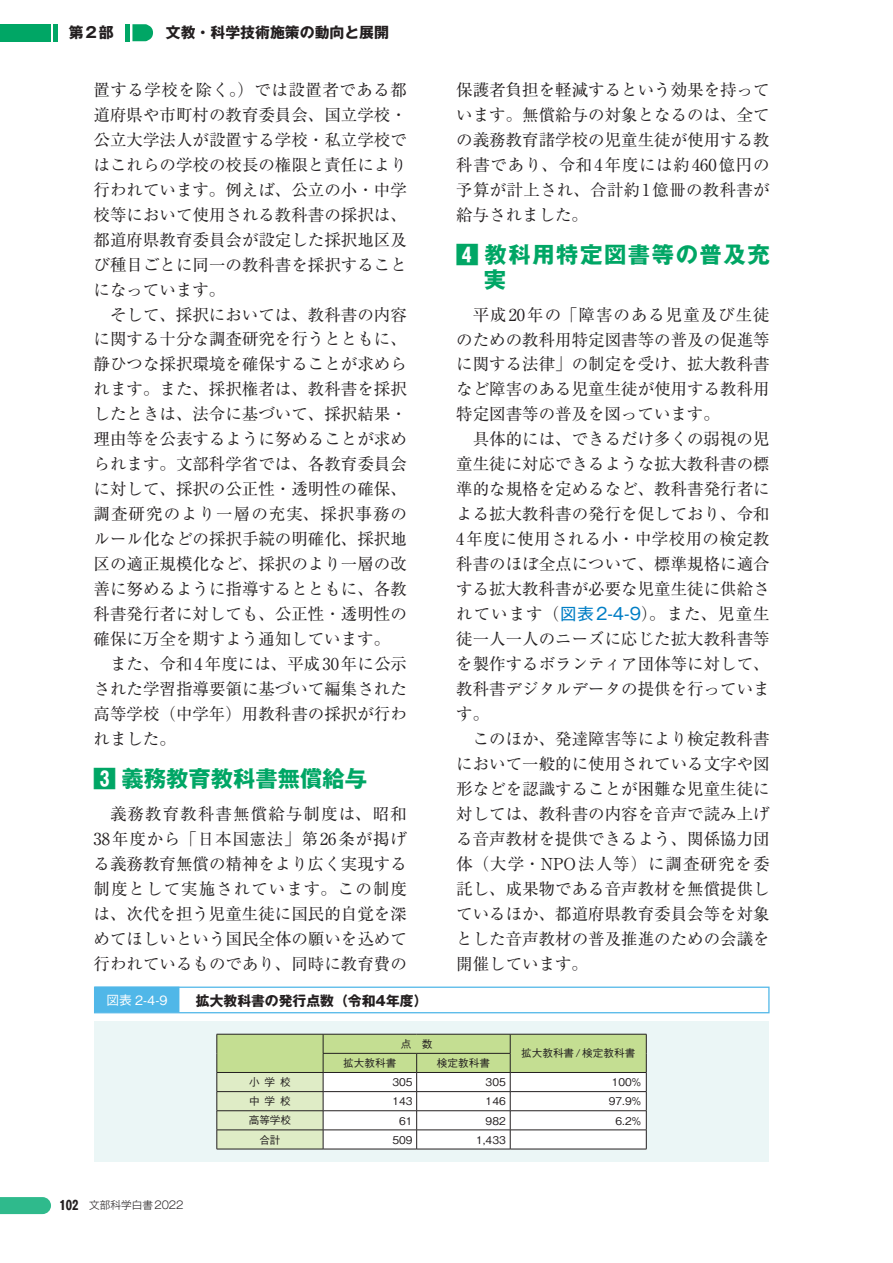
<style>
.page{position:relative;width:893px;height:1263px;background:#fff}
.page>*{position:absolute;margin:0;border:0;box-sizing:border-box;transform-origin:0 0}
.t1{font:700 22.35px/25px "Gothic MB101 Pro";letter-spacing:.07em;color:#00a665}
.t2{font:700 22.35px "Gothic MB101 Pro";color:#00a665}
.t3{font:16.5px/25px "Ryumin Pro";color:#231f20;text-align:justify}
.t4{font:700 14.85px "Gothic MB101 Pro";color:#231f20}
.t5{font:700 13.8px "Gothic MB101 Pro";color:#231f20}
.t6{font:500 12.75px "Gothic BBB Pro";color:#fff}
.t7{font:500 10.65px/19.2px "Gothic BBB Pro";color:#231f20;text-align:right}
.t8{font:500 10.65px "Gothic BBB Pr 6 N";color:#231f20}
.t9{font:300 10.65px "Gothic MB101 Pro";color:#231f20}
.t10{font:500 10.65px/19.2px "Gothic BBB Pro";letter-spacing:.225em;color:#231f20;text-align:center}
.s1{font-family:"Gothic MB101 Pro";color:#007ec5}
.s2{font-weight:700;font-size:12.75px}
</style>
<div class="page">
<svg style="left:0;top:1197px;width:51px;height:17px"></svg>
<div style="left:0;top:24px;width:51px;height:17px;background:#00a665"></div>
<hr style="left:54px;top:24px;width:4px;height:17px;background:#00a665">
<hr style="left:126px;top:24px;width:4px;height:17px;background:#00a665">
<svg style="left:132px;top:24px;width:21px;height:17px"></svg>
<hr style="left:94px;top:986px;width:675px;height:2px;background:#50b7e8">
<svg style="left:94px;top:988px;width:1px;height:24px"></svg>
<svg style="left:768px;top:988px;width:1px;height:24px"></svg>
<hr style="left:94px;top:1012px;width:675px;height:1px;background:#50b7e8">
<div style="left:95px;top:987px;width:84px;height:25px;background:#50b7e8"></div>
<div style="left:94px;top:1022px;width:675px;height:140px;background:#ebf6f6"></div>
<hr style="left:510px;top:1149px;width:136px;height:1px;background:#231f20">
<hr style="left:217px;top:1149px;width:106px;height:1px;background:#231f20">
<hr style="left:323px;top:1149px;width:94px;height:1px;background:#231f20">
<hr style="left:417px;top:1149px;width:93px;height:1px;background:#231f20">
<svg style="left:217px;top:1034px;width:430px;height:115px;background:#dbe5c7"></svg>
<hr style="left:510px;top:1072px;width:136px;height:1px;background:#231f20">
<p class="t4" style="left:69px;top:20px;width:46px">第2部</p>
<p class="t4" style="left:166px;top:20px;width:225px">文教・科学技術施策の動向と展開</p>
<p class="t3" style="left:94px;top:76px;width:315px">置する学校を除く。）では設置者である都道府県や市町村の教育委員会、国立学校・公立大学法人が設置する学校・私立学校ではこれらの学校の校長の権限と責任により行われています。例えば、公立の小・中学校等において使用される教科書の採択は、都道府県教育委員会が設定した採択地区及び種目ごとに同一の教科書を採択することになっています。</p>
<p class="t3" style="left:94px;top:301px;width:315px;text-indent:16px">そして、採択においては、教科書の内容に関する十分な調査研究を行うとともに、静ひつな採択環境を確保することが求められます。また、採択権者は、教科書を採択したときは、法令に基づいて、採択結果・理由等を公表するように努めることが求められます。文部科学省では、各教育委員会に対して、採択の公正性・透明性の確保、調査研究のより一層の充実、採択事務のルール化などの採択手続の明確化、採択地区の適正規模化など、採択のより一層の改善に努めるように指導するとともに、各教科書発行者に対しても、公正性・透明性の確保に万全を期すよう通知しています。</p>
<p class="t3" style="left:94px;top:650px;width:315px;text-indent:16px">また、令和4年度には、平成30年に公示された学習指導要領に基づいて編集された高等学校（中学年）用教科書の採択が行われました。</p>
<h1 class="t2" style="left:94px;top:760px;width:275px">3 義務教育教科書無償給与</h1>
<p class="t3" style="left:94px;top:800px;width:315px;text-indent:16px">義務教育教科書無償給与制度は、昭和38年度から「日本国憲法」第26条が掲げる義務教育無償の精神をより広く実現する制度として実施されています。この制度は、次代を担う児童生徒に国民的自覚を深めてほしいという国民全体の願いを込めて行われているものであり、同時に教育費の</p>
<p class="t3" style="left:456px;top:76px;width:315px">保護者負担を軽減するという効果を持っています。無償給与の対象となるのは、全ての義務教育諸学校の児童生徒が使用する教科書であり、令和4年度には約460億円の予算が計上され、合計約1億冊の教科書が給与されました。</p>
<h1 class="t1" style="left:484px;top:240px;width:287px;text-indent:-28px">4 教科用特定図書等の普及充実</h1>
<p class="t3" style="left:456px;top:301px;width:315px;text-indent:16px">平成20年の「障害のある児童及び生徒のための教科用特定図書等の普及の促進等に関する法律」の制定を受け、拡大教科書など障害のある児童生徒が使用する教科用特定図書等の普及を図っています。</p>
<p class="t3" style="left:456px;top:426px;width:315px;text-indent:16px">具体的には、できるだけ多くの弱視の児童生徒に対応できるような拡大教科書の標準的な規格を定めるなど、教科書発行者による拡大教科書の発行を促しており、令和4年度に使用される小・中学校用の検定教科書のほぼ全点について、標準規格に適合する拡大教科書が必要な児童生徒に供給されています（<span class="s1">図表2-4-9</span>）。また、児童生徒一人一人のニーズに応じた拡大教科書等を製作するボランティア団体等に対して、教科書デジタルデータの提供を行っています。</p>
<p class="t3" style="left:456px;top:725px;width:315px;text-indent:16px">このほか、発達障害等により検定教科書において一般的に使用されている文字や図形などを認識することが困難な児童生徒に対しては、教科書の内容を音声で読み上げる音声教材を提供できるよう、関係協力団体（大学・NPO法人等）に調査研究を委託し、成果物である音声教材を無償提供しているほか、都道府県教育委員会等を対象とした音声教材の普及推進のための会議を開催しています。</p>
<p class="t6" style="left:107px;top:990px;width:62px">図表 2-4-9</p>
<p class="t5" style="left:196px;top:989px;width:233px">拡大教科書の発行点数（令和4年度）</p>
<p class="t7" style="left:401px;top:1033px;width:33px">点　数</p>
<p class="t8" style="left:343px;top:1054px;width:55px">拡大教科書</p>
<p class="t8" style="left:437px;top:1054px;width:55px">検定教科書</p>
<p class="t8" style="left:521px;top:1045px;width:116px">拡大教科書/検定教科書</p>
<p class="t9" style="left:60px;top:1196px;width:125px"><span class="s2">102</span>　文部科学白書2022</p>
<p class="t10" style="left:249px;top:1071px;width:44px">小学校中学校高等学校合計</p>
<p class="t7" style="left:392px;top:1071px;width:22px">305<br>143<br>61<br>509</p>
<p class="t7" style="left:609px;top:1071px;width:34px">100%<br>97.9%<br>6.2%</p>
<p class="t7" style="left:476px;top:1071px;width:31px">305<br>146<br>982<br>1,433</p>
</div>
